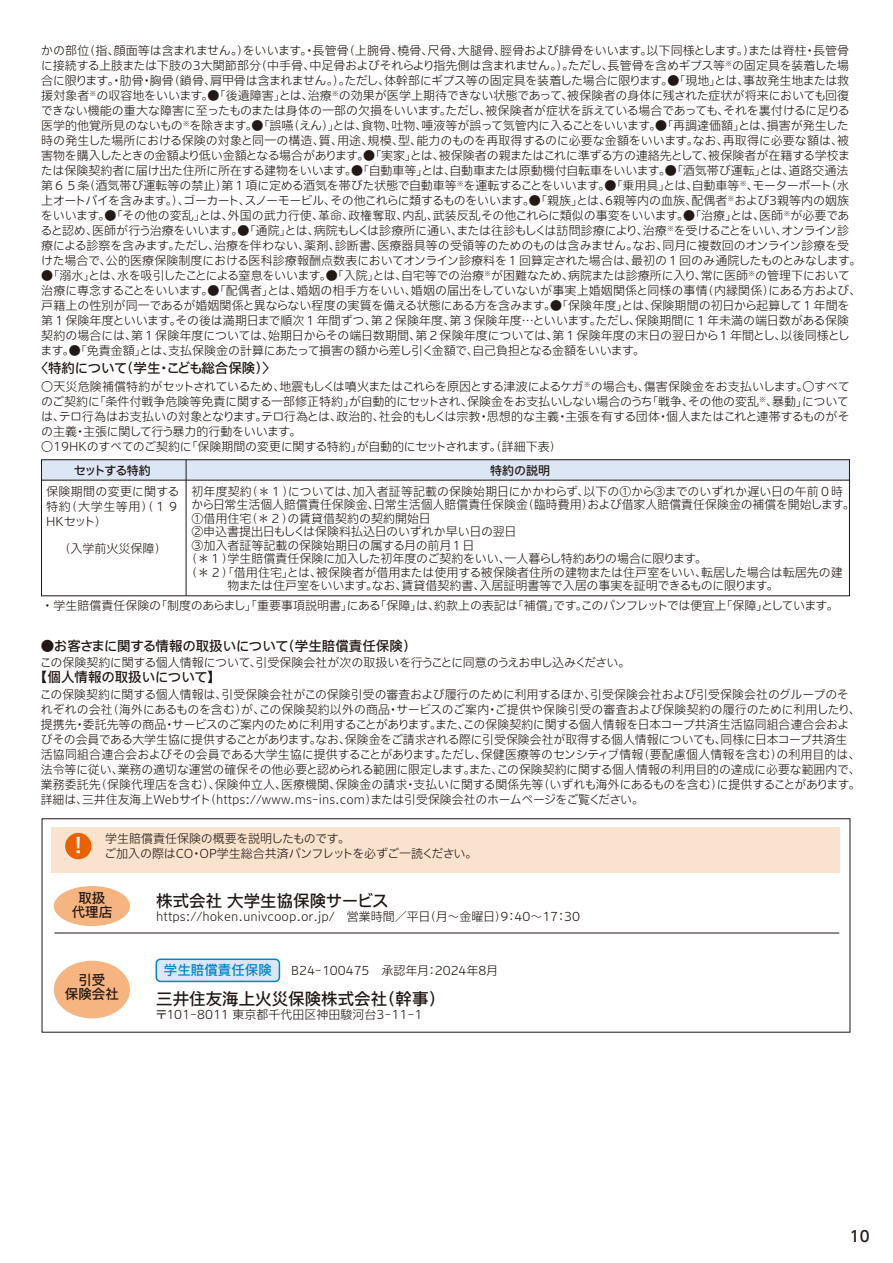
<style>
.page{position:relative;width:893px;height:1263px;background:#fff}
.page>*{position:absolute;margin:0;border:0;box-sizing:border-box;transform-origin:0 0}
.t1{font:500 21px "Iwa UCDA Goth Std";color:#fff}
.t2{font:500 16.5px "Iwa UCDA Goth Std";color:#221815}
.t3{font:500 15px "UD Shin Go Pro";color:#221815}
.t4{font:500 13.5px/14.2px "Iwa UCDA Goth Std";color:#221815;text-align:center}
.t5{font:500 13.5px "Iwa UCDA Goth Std";color:#0086c9}
.t6{font:300 12px/15px "Iwa UCDA Goth Std";letter-spacing:-.005em;color:#221815}
.t7{font:300 12px "Iwa UCDA Goth Std";letter-spacing:.015em;color:#221815}
.t8{font:500 12px "Iwa UCDA Goth Std";letter-spacing:-.095em;color:#221815}
.t9{font:500 12px "Iwa UCDA Goth Std";letter-spacing:-.03em;color:#221815}
</style>
<div class="page">
<div style="left:42px;top:460px;width:144px;height:20px;background:#dce6f5"></div>
<div style="left:186px;top:460px;width:663px;height:20px;background:#dce6f5"></div>
<div style="left:41px;top:459px;width:809px;height:137px;border:1px solid #221815"></div>
<hr style="left:186px;top:460px;width:1px;height:136px;background:#221815">
<hr style="left:42px;top:480px;width:807px;height:1px;background:#221815">
<div style="left:51px;top:827px;width:788px;height:46px;background:#f9e3ce"></div>
<div style="left:156px;top:959px;width:123px;height:22px;background:#dce6f5;border-radius:4px"></div>
<div style="left:156px;top:958px;width:124px;height:24px;border:2px solid #0086c9;border-radius:4px"></div>
<hr style="left:54px;top:933px;width:785px;height:1px;background:#221815">
<div style="left:54px;top:886px;width:76px;height:40px;background:#f6b480;border-radius:50%"></div>
<div style="left:54px;top:961px;width:76px;height:57px;background:#f6b480;border-radius:50%"></div>
<div style="left:65px;top:833px;width:26px;height:26px;background:#eb6100;border-radius:50%"></div>
<p class="t6" style="left:41px;top:43px;width:822px">かの部位（指、顔面等は含まれません。）をいいます。・長管骨（上腕骨、橈骨、尺骨、大腿骨、脛骨および腓骨をいいます。以下同様とします。）または脊柱・長管骨に接続する上肢または下肢の3大関節部分（中手骨、中足骨およびそれらより指先側は含まれません。）。ただし、長管骨を含めギプス等<sup>※</sup>の固定具を装着した場合に限ります。・肋骨・胸骨（鎖骨、肩甲骨は含まれません。）。ただし、体幹部にギプス等の固定具を装着した場合に限ります。●「現地」とは、事故発生地または救援対象者<sup>※</sup>の収容地をいいます。●「後遺障害」とは、治療<sup>※</sup>の効果が医学上期待できない状態であって、被保険者の身体に残された症状が将来においても回復できない機能の重大な障害に至ったものまたは身体の一部の欠損をいいます。ただし、被保険者が症状を訴えている場合であっても、それを裏付けるに足りる医学的他覚所見のないもの<sup>※</sup>を除きます。●「誤嚥（えん）」とは、食物、吐物、唾液等が誤って気管内に入ることをいいます。●「再調達価額」とは、損害が発生した時の発生した場所における保険の対象と同一の構造、質、用途、規模、型、能力のものを再取得するのに必要な金額をいいます。なお、再取得に必要な額は、被害物を購入したときの金額より低い金額となる場合があります。●「実家」とは、被保険者の親またはこれに準ずる方の連絡先として、被保険者が在籍する学校または保険契約者に届け出た住所に所在する建物をいいます。●「自動車等」とは、自動車または原動機付自転車をいいます。●「酒気帯び運転」とは、道路交通法第６５条（酒気帯び運転等の禁止）第１項に定める酒気を帯びた状態で自動車等<sup>※</sup>を運転することをいいます。●「乗用具」とは、自動車等<sup>※</sup>、モーターボート（水上オートバイを含みます。）、ゴーカート、スノーモービル、その他これらに類するものをいいます。●「親族」とは、6親等内の血族、配偶者<sup>※</sup>および3親等内の姻族をいいます。●「その他の変乱」とは、外国の武力行使、革命、政権奪取、内乱、武装反乱その他これらに類似の事変をいいます。●「治療」とは、医師<sup>※</sup>が必要であると認め、医師が行う治療をいいます。●「通院」とは、病院もしくは診療所に通い、または往診もしくは訪問診療により、治療<sup>※</sup>を受けることをいい、オンライン診療による診察を含みます。ただし、治療を伴わない、薬剤、診断書、医療器具等の受領等のためのものは含みません。なお、同月に複数回のオンライン診療を受けた場合で、公的医療保険制度における医科診療報酬点数表においてオンライン診療料を１回算定された場合は、最初の１回のみ通院したものとみなします。</p>
<p class="t6" style="left:41px;top:268px;width:822px">●「溺水」とは、水を吸引したことによる窒息をいいます。●「入院」とは、自宅等での治療<sup>※</sup>が困難なため、病院または診療所に入り、常に医師<sup>※</sup>の管理下において治療に専念することをいいます。●「配偶者」とは、婚姻の相手方をいい、婚姻の届出をしていないが事実上婚姻関係と同様の事情（内縁関係）にある方および、戸籍上の性別が同一であるが婚姻関係と異ならない程度の実質を備える状態にある方を含みます。●「保険年度」とは、保険期間の初日から起算して１年間を第１保険年度といいます。その後は満期日まで順次１年間ずつ、第２保険年度、第３保険年度…といいます。ただし、保険期間に１年未満の端日数がある保険契約の場合には、第１保険年度については、始期日からその端日数期間、第２保険年度については、第１保険年度の末日の翌日から１年間とし、以後同様とします。●「免責金額」とは、支払保険金の計算にあたって損害の額から差し引く金額で、自己負担となる金額をいいます。</p>
<p class="t4" style="left:35px;top:360px;width:242px">〈特約について（学生・こども総合保険）〉</p>
<p class="t6" style="left:41px;top:379px;width:810px;text-align:justify">○天災危険補償特約がセットされているため、地震もしくは噴火またはこれらを原因とする津波によるケガ<sup>※</sup>の場合も、傷害保険金をお支払いします。○すべてのご契約に「条件付戦争危険等免責に関する一部修正特約」が自動的にセットされ、保険金をお支払いしない場合のうち「戦争、その他の変乱<sup>※</sup>、暴動」については、テロ行為はお支払いの対象となります。テロ行為とは、政治的、社会的もしくは宗教・思想的な主義・主張を有する団体・個人またはこれと連帯するものがその主義・主張に関して行う暴力的行動をいいます。</p>
<p class="t6" style="left:41px;top:439px;width:522px">○19HKのすべてのご契約に「保険期間の変更に関する特約」が自動的にセットされます。（詳細下表）</p>
<p class="t8" style="left:74px;top:461px;width:79px">セットする特約</p>
<p class="t9" style="left:490px;top:461px;width:61px">特約の説明</p>
<p class="t6" style="left:46px;top:483px;width:135px;text-align:justify">保険期間の変更に関する特約（大学生等用）（１９<br>HKセット）</p>
<p class="t6" style="left:59px;top:540px;width:109px">（入学前火災保障）</p>
<p class="t7" style="left:192px;top:483px;width:653px">初年度契約（＊１）については、加入者証等記載の保険始期日にかかわらず、以下の①から③までのいずれか遅い日の午前０時</p>
<p class="t6" style="left:192px;top:497px;width:665px">から日常生活個人賠償責任保険金、日常生活個人賠償責任保険金（臨時費用）および借家人賠償責任保険金の補償を開始します。</p>
<p class="t6" style="left:192px;top:510px;width:241px">①借用住宅（＊２）の賃貸借契約の契約開始日</p>
<p class="t6" style="left:192px;top:524px;width:326px">②申込書提出日もしくは保険料払込日のいずれか早い日の翌日</p>
<p class="t6" style="left:192px;top:537px;width:284px">③加入者証等記載の保険始期日の属する月の前月１日</p>
<p class="t6" style="left:186px;top:551px;width:523px">（＊１）学生賠償責任保険に加入した初年度のご契約をいい、一人暮らし特約ありの場合に限ります。</p>
<p class="t6" style="left:186px;top:564px;width:659px">（＊２）「借用住宅」とは、被保険者が借用または使用する被保険者住所の建物または住戸室をいい、転居した場合は転居先の建</p>
<p class="t6" style="left:228px;top:578px;width:553px">物または住戸室をいいます。なお、賃貸借契約書、入居証明書等で入居の事実を証明できるものに限ります。</p>
<p class="t6" style="left:41px;top:597px;width:798px">・学生賠償責任保険の「制度のあらまし」「重要事項説明書」にある「保障」は、約款上の表記は「補償」です。このパンフレットでは便宜上「保障」としています。</p>
<p class="t4" style="left:41px;top:638px;width:377px">●お客さまに関する情報の取扱いについて（学生賠償責任保険）</p>
<p class="t6" style="left:40px;top:654px;width:592px">この保険契約に関する個人情報について、引受保険会社が次の取扱いを行うことに同意のうえお申し込みください。</p>
<p class="t6" style="left:40px;top:686px;width:822px">この保険契約に関する個人情報は、引受保険会社がこの保険引受の審査および履行のために利用するほか、引受保険会社および引受保険会社のグループのそれぞれの会社（海外にあるものを含む）が、この保険契約以外の商品・サービスのご案内・ご提供や保険引受の審査および保険契約の履行のために利用したり、提携先・委託先等の商品・サービスのご案内のために利用することがあります。また、この保険契約に関する個人情報を日本コープ共済生活協同組合連合会およびその会員である大学生協に提供することがあります。なお、保険金をご請求される際に引受保険会社が取得する個人情報についても、同様に日本コープ共済生活協同組合連合会およびその会員である大学生協に提供することがあります。ただし、保健医療等のセンシティブ情報（要配慮個人情報を含む）の利用目的は、法令等に従い、業務の適切な運営の確保その他必要と認められる範囲に限定します。また、この保険契約に関する個人情報の利用目的の達成に必要な範囲内で、業務委託先（保険代理店を含む）、保険仲立人、医療機関、保険金の請求・支払いに関する関係先等（いずれも海外にあるものを含む）に提供することがあります。詳細は、三井住友海上Webサイト（https://www.ms-ins.com）または引受保険会社のホームページをご覧ください。</p>
<p class="t4" style="left:34px;top:669px;width:188px">【個人情報の取扱いについて】</p>
<h1 class="t1" style="left:68px;top:830px;width:22px">！</h1>
<p class="t6" style="left:104px;top:830px;width:374px">学生賠償責任保険の概要を説明したものです。<br>ご加入の際はCO・OP学生総合共済パンフレットを必ずご一読ください。</p>
<p class="t4" style="left:72px;top:890px;width:42px">取扱代理店</p>
<p class="t4" style="left:65px;top:972px;width:55px">引受<br>保険会社</p>
<h2 class="t2" style="left:156px;top:888px;width:234px">株式会社 大学生協保険サービス</h2>
<p class="t6" style="left:156px;top:908px;width:425px">https://hoken.univcoop.or.jp/　営業時間／平日（月～金曜日）9：40～17：30</p>
<p class="t5" style="left:164px;top:960px;width:109px">学生賠償責任保険</p>
<h2 class="t2" style="left:156px;top:987px;width:290px">三井住友海上火災保険株式会社（幹事）</h2>
<p class="t6" style="left:155px;top:1006px;width:269px">〒101-8011 東京都千代田区神田駿河台3-11-1</p>
<p class="t6" style="left:291px;top:962px;width:208px">B24-100475　承認年月：2024年8月</p>
<p class="t3" style="left:850px;top:1224px;width:21px">10</p>
</div>
